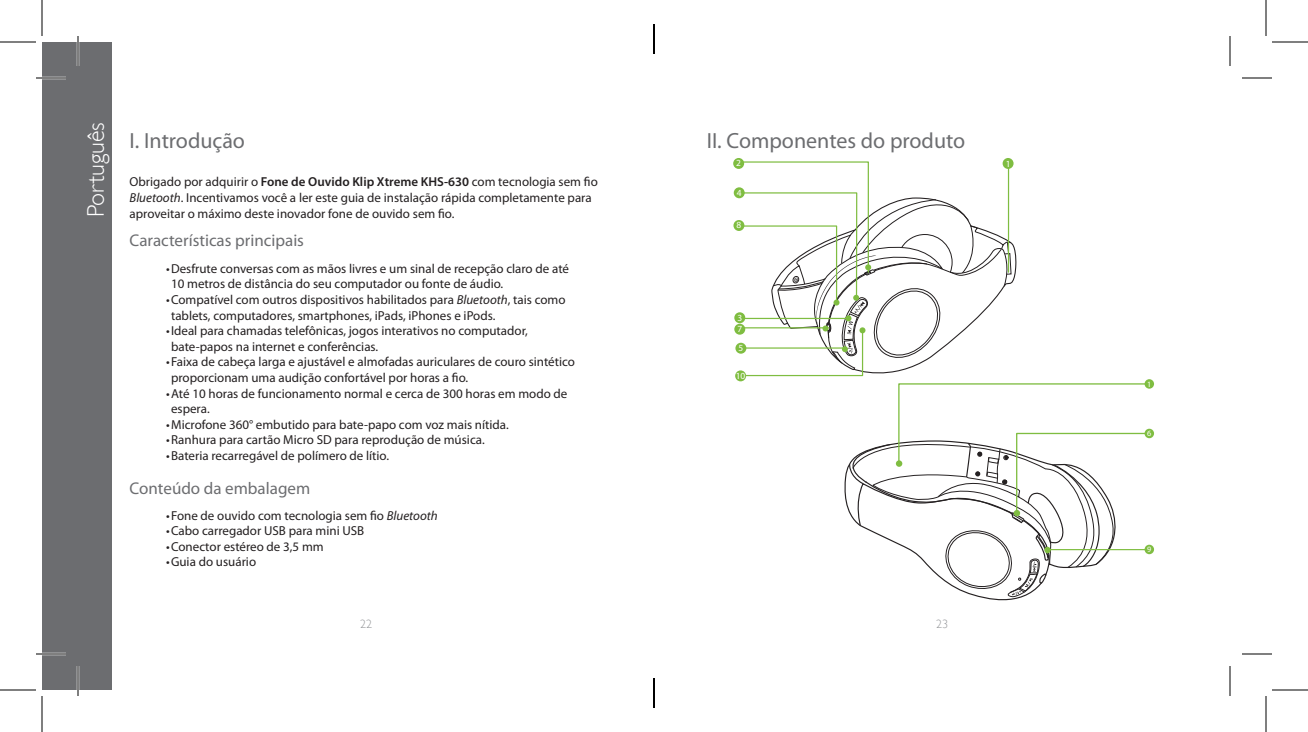
<style>
.page{position:relative;width:1308px;height:732px;background:#fff}
.page>*{position:absolute;margin:0;border:0;box-sizing:border-box;transform-origin:0 0}
.t1{font:300 24px "Gill Sans";color:#fff}
.t2{font:22px "Myriad Pro";color:#6c6d70}
.t3{font:17px "Myriad Pro";color:#6c6d70}
.t4{font:13px/15.6px "Myriad Pro";color:#231f20}
.t5{font:300 12px "Gill Sans";color:#939598}
.t6{font:9.4px/11.4px "Myriad Pro";color:#fff}
.t7{font:8.2px "Myriad Pro";color:#fff}
.s1{font-weight:600}
.s2{font-style:italic}
</style>
<div class="page">
<div style="left:42px;top:42px;width:70px;height:648px;background:#6c6d70"></div>
<svg style="left:740px;top:161px;width:272px;height:216px"></svg>
<div style="left:733px;top:158px;width:11px;height:11px;background:#7fbd41;border-radius:50%"></div>
<div style="left:1003px;top:158px;width:11px;height:11px;background:#7fbd41;border-radius:50%"></div>
<div style="left:734px;top:187px;width:11px;height:11px;background:#7fbd41;border-radius:50%"></div>
<div style="left:733px;top:220px;width:11px;height:11px;background:#7fbd41;border-radius:50%"></div>
<div style="left:734px;top:312px;width:11px;height:11px;background:#7fbd41;border-radius:50%"></div>
<div style="left:734px;top:324px;width:11px;height:11px;background:#7fbd41;border-radius:50%"></div>
<div style="left:735px;top:343px;width:11px;height:11px;background:#7fbd41;border-radius:50%"></div>
<div style="left:735px;top:370px;width:11px;height:11px;background:#7fbd41;border-radius:50%"></div>
<svg style="left:844px;top:383px;width:307px;height:215px"></svg>
<div style="left:896px;top:460px;width:6px;height:7px;background:#7fbd41;border-radius:50%"></div>
<div style="left:1044px;top:547px;width:7px;height:6px;background:#7fbd41;border-radius:50%"></div>
<div style="left:1145px;top:429px;width:9px;height:9px;background:#7fbd41;border-radius:50%"></div>
<div style="left:1145px;top:379px;width:9px;height:10px;background:#7fbd41;border-radius:50%"></div>
<div style="left:1145px;top:545px;width:9px;height:9px;background:#7fbd41;border-radius:50%"></div>
<hr style="left:36px;top:77px;width:30px;height:2px;background:#fff">
<hr style="left:36px;top:653px;width:30px;height:2px;background:#fff">
<hr style="left:77px;top:36px;width:2px;height:30px;background:#fff">
<hr style="left:77px;top:666px;width:2px;height:30px;background:#fff">
<hr style="left:36px;top:78px;width:30px;height:1px;background:#000">
<hr style="left:1242px;top:78px;width:30px;height:1px;background:#000">
<hr style="left:36px;top:654px;width:30px;height:1px;background:#000">
<hr style="left:1242px;top:654px;width:30px;height:1px;background:#000">
<hr style="left:78px;top:36px;width:1px;height:30px;background:#000">
<hr style="left:78px;top:666px;width:1px;height:30px;background:#000">
<hr style="left:1230px;top:36px;width:1px;height:30px;background:#000">
<hr style="left:1230px;top:666px;width:1px;height:30px;background:#000">
<hr style="left:0;top:42px;width:36px;height:1px;background:#000">
<hr style="left:1272px;top:42px;width:36px;height:1px;background:#000">
<hr style="left:0;top:690px;width:36px;height:1px;background:#000">
<hr style="left:1272px;top:690px;width:36px;height:1px;background:#000">
<hr style="left:42px;top:0;width:1px;height:36px;background:#000">
<hr style="left:42px;top:696px;width:1px;height:36px;background:#000">
<hr style="left:1266px;top:0;width:1px;height:36px;background:#000">
<hr style="left:1266px;top:696px;width:1px;height:36px;background:#000">
<hr style="left:654px;top:24px;width:1px;height:30px;background:#000">
<hr style="left:654px;top:678px;width:1px;height:30px;background:#000">
<h1 class="t1" style="left:77px;top:217px;width:96px;rotate:-90deg">Português</h1>
<h2 class="t2" style="left:707px;top:127px;width:260px">II. Componentes do produto</h2>
<h2 class="t2" style="left:130px;top:127px;width:117px">I. Introdução</h2>
<p class="t6" style="left:736px;top:157px;width:6px">2</p>
<p class="t6" style="left:1006px;top:158px;width:6px">1</p>
<p class="t6" style="left:737px;top:187px;width:6px">4</p>
<p class="t6" style="left:737px;top:219px;width:6px">8</p>
<p class="t4" style="left:130px;top:174px;width:470px">Obrigado por adquirir o <span class="s1">Fone de Ouvido Klip Xtreme KHS-630</span> com tecnologia sem fio<br><span class="s2">Bluetooth</span>. Incentivamos você a ler este guia de instalação rápida completamente para aproveitar o máximo deste inovador fone de ouvido sem fio.</p>
<h3 class="t3" style="left:130px;top:230px;width:176px">Características principais</h3>
<p class="t4" style="left:171px;top:260px;width:400px;text-indent:-5px">•Desfrute conversas com as mãos livres e um sinal de recepção claro de até<br>10 metros de distância do seu computador ou fonte de áudio.</p>
<p class="t4" style="left:171px;top:292px;width:396px;text-indent:-5px">•Compatível com outros dispositivos habilitados para <span class="s2">Bluetooth</span>, tais como tablets, computadores, smartphones, iPads, iPhones e iPods.</p>
<p class="t4" style="left:171px;top:323px;width:358px;text-indent:-5px">•Ideal para chamadas telefônicas, jogos interativos no computador, bate-papos na internet e conferências.</p>
<p class="t4" style="left:171px;top:354px;width:405px;text-indent:-5px">•Faixa de cabeça larga e ajustável e almofadas auriculares de couro sintético proporcionam uma audição confortável por horas a fio.</p>
<p class="t4" style="left:171px;top:385px;width:398px;text-indent:-5px">•Até 10 horas de funcionamento normal e cerca de 300 horas em modo de espera.</p>
<p class="t4" style="left:166px;top:416px;width:344px">•Microfone 360° embutido para bate-papo com voz mais nítida.</p>
<p class="t4" style="left:166px;top:432px;width:320px">•Ranhura para cartão Micro SD para reprodução de música.</p>
<p class="t4" style="left:166px;top:448px;width:225px">•Bateria recarregável de polímero de lítio.</p>
<h3 class="t3" style="left:130px;top:478px;width:182px">Conteúdo da embalagem</h3>
<p class="t4" style="left:166px;top:507px;width:273px">•Fone de ouvido com tecnologia sem fio <span class="s2">Bluetooth</span></p>
<p class="t4" style="left:166px;top:523px;width:200px">•Cabo carregador USB para mini USB</p>
<p class="t4" style="left:166px;top:538px;width:159px">•Conector estéreo de 3,5 mm</p>
<p class="t4" style="left:166px;top:554px;width:91px">•Guia do usuário</p>
<p class="t6" style="left:737px;top:312px;width:6px">3<br>7</p>
<p class="t6" style="left:739px;top:342px;width:6px">5</p>
<p class="t6" style="left:736px;top:370px;width:11px">10</p>
<p class="t5" style="left:360px;top:615px;width:13px">22</p>
<p class="t5" style="left:936px;top:615px;width:13px">23</p>
<p class="t7" style="left:1147px;top:379px;width:6px">1</p>
<p class="t7" style="left:1147px;top:428px;width:6px">6</p>
<p class="t7" style="left:1147px;top:544px;width:6px">9</p>
</div>
